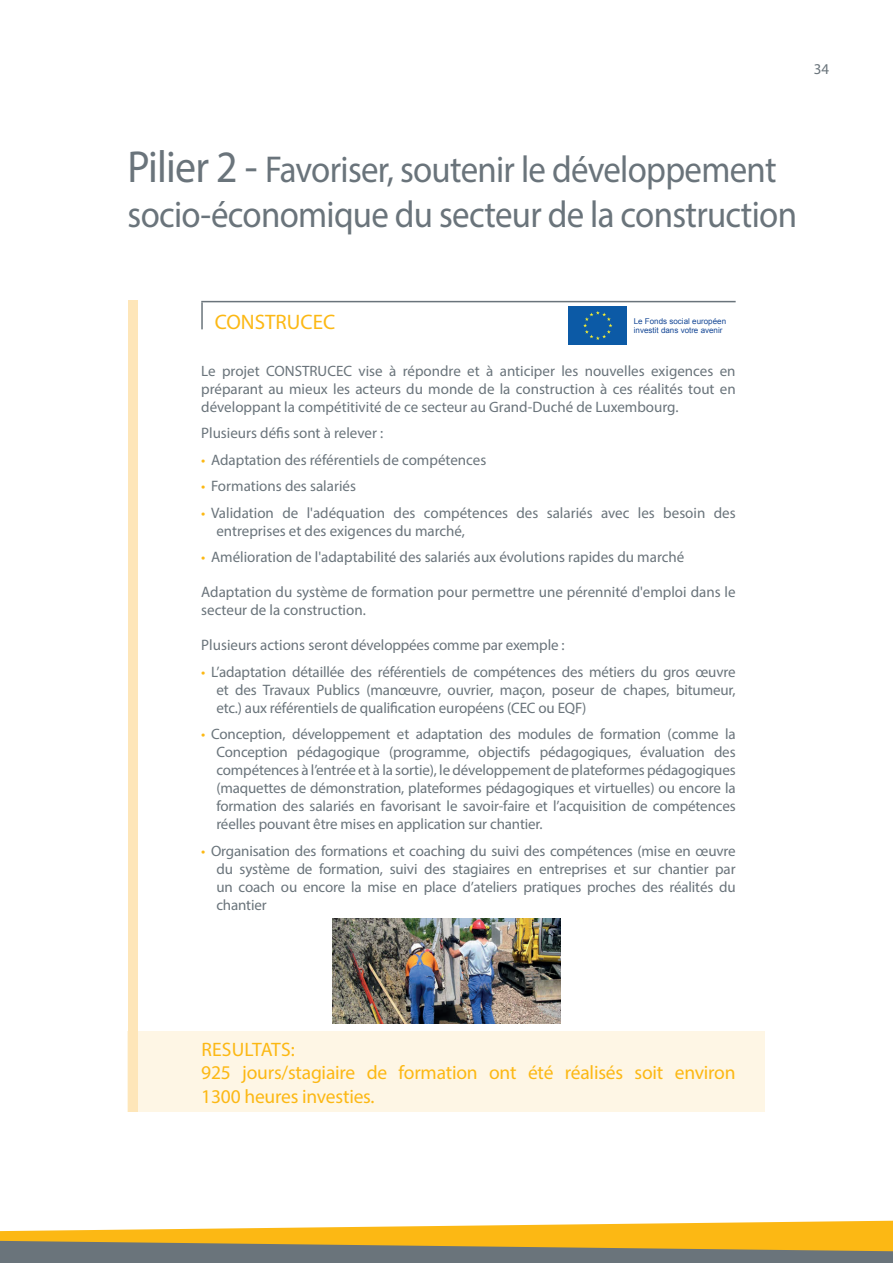
<style>
.page{position:relative;width:893px;height:1263px;background:#fff}
.page>*{position:absolute;margin:0;border:0;box-sizing:border-box;transform-origin:0 0}
.t1{font:37.5px/45px "Myriad Pro";letter-spacing:-.02em;color:#6a747b;scale:.93 1}
.t2{font:21px "Myriad Pro";color:#fcb814}
.t3{font:19.5px/23.4px "Myriad Pro";letter-spacing:-.01em;color:#fcb814}
.t4{font:15.15px/18px "Myriad Pro";color:#6a747b}
.t5{font:15px/18px "Myriad Pro";letter-spacing:-.01em;color:#6a747b;text-align:justify}
.t6{font:7.95px/9.3px "Arial";color:#164896}
.s1{font-size:45px}
.s2{font-size:15.15px}
.s3{font-size:15px;color:#fcb814}
.s4{color:#fcb814}
</style>
<div class="page">
<svg style="left:0;top:1220px;width:893px;height:43px;background:#c2a65c"></svg>
<div style="left:128px;top:1032px;width:637px;height:80px;background:#fef6e5"></div>
<div style="left:128px;top:301px;width:9px;height:811px;background:#fee6b9"></div>
<hr style="left:201px;top:301px;width:535px;height:1px;background:#6a747b">
<hr style="left:201px;top:302px;width:2px;height:27px;background:#6a747b">
<img style="left:332px;top:918px;width:229px;height:105px">
<div style="left:569px;top:306px;width:58px;height:39px;background:#0c5aa6"></div>
<svg style="left:583px;top:311px;width:29px;height:29px"></svg>
<p class="t5" style="left:814px;top:60px;width:17px">34</p>
<h1 class="t1" style="left:128px;top:146px;width:721px"><span class="s1">Pilier 2 -</span> Favoriser, soutenir le développement socio-économique du secteur de la construction</h1>
<h2 class="t2" style="left:215px;top:309px;width:122px">CONSTRUCEC</h2>
<p class="t5" style="left:201px;top:361px;width:536px">Le projet CONSTRUCEC vise à répondre et à anticiper les nouvelles exigences en préparant au mieux les acteurs du monde de la construction à ces réalités tout en développant la compétitivité de ce secteur au G<span class="s2">rand-Duché de Luxembourg.</span></p>
<p class="t4" style="left:201px;top:424px;width:183px">Plusieurs défis sont à relever :</p>
<p class="t4" style="left:201px;top:450px;width:287px"><span class="s3">•</span> Adaptation des référentiels de compétences</p>
<p class="t4" style="left:201px;top:477px;width:156px"><span class="s3">•</span> Formations des salariés</p>
<p class="t4" style="left:216px;top:503px;width:521px;text-indent:-15px"><span class="s3">•</span> Validation de l'adéquation des compétences des salariés avec les besoin des entreprises et des exigences du marché,</p>
<p class="t4" style="left:201px;top:548px;width:485px"><span class="s3">•</span> Amélioration de l'adaptabilité des salariés aux évolutions rapides du marché</p>
<p class="t4" style="left:201px;top:583px;width:536px">Adaptation du système de formation pour permettre une pérennité d'emploi dans le secteur de la construction.</p>
<p class="t4" style="left:201px;top:636px;width:365px">Plusieurs actions seront développées comme par exemple :</p>
<p class="t4" style="left:216px;top:662px;width:521px;text-align:justify;text-indent:-15px"><span class="s3">•</span> L’adaptation détaillée des référentiels de compétences des métiers du gros œuvre et des Travaux Publics (manœuvre, ouvrier, maçon, poseur de chapes, bitumeur, etc.) aux référentiels de qualification européens (CEC ou EQF)</p>
<p class="t5" style="left:216px;top:725px;width:521px;text-indent:-15px"><span class="s4">•</span> Conception, développement et adaptation des modules de formation (comme la Conception pédagogique (programme, objectifs pédagogiques, évaluation des compétences à l’entrée et à la sortie), le développement de plateformes pédagogiques (maquettes de démonstration, plateformes pédagogiques et virtuelles) ou encore la formation des salariés en favorisant le savoir-faire et l’acquisition de compétences réelles pouvant être mises en application sur chantier.</p>
<p class="t5" style="left:216px;top:841px;width:521px;text-indent:-15px"><span class="s4">•</span> Organisation des formations et coaching du suivi des compétences (mise en œuvre du système de formation, suivi des stagiaires en entreprises et sur chantier par un coach ou encore la mise en place d’ateliers pratiques proches des réalités du chantier</p>
<p class="t6" style="left:634px;top:316px;width:94px">Le Fonds social européen investit dans votre avenir</p>
<h3 class="t3" style="left:201px;top:1037px;width:536px">RESULTATS:<br>925 jours/stagiaire de formation ont été réalisés soit environ<br>1300 heures investies.</h3>
</div>
